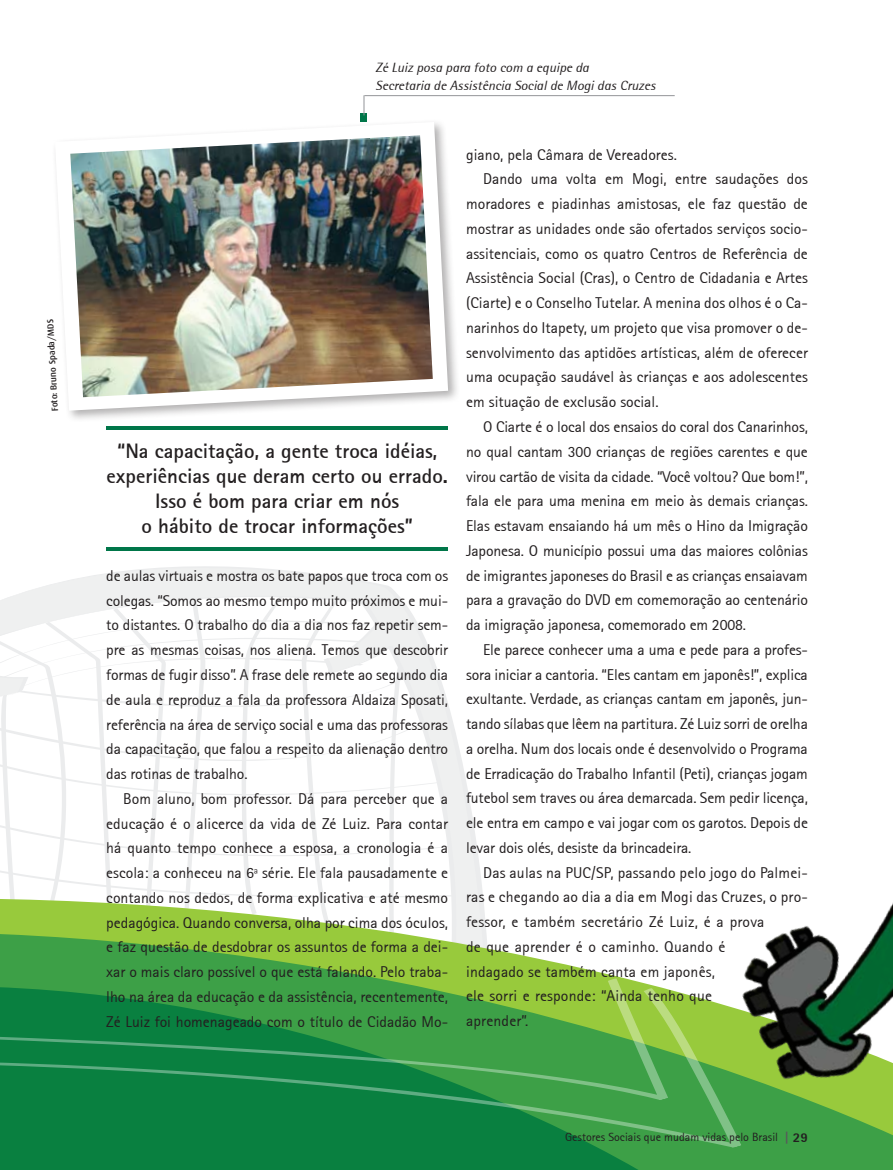
<style>
.page{position:relative;width:893px;height:1170px;background:#fff}
.page>*{position:absolute;margin:0;border:0;box-sizing:border-box;transform-origin:0 0}
.t1{font:700 21px/24.8px "Rotis Sans Serif 65";color:#231f20;text-align:center}
.t2{font:15.75px "Rotis Sans Serif 55";letter-spacing:-.01em;color:#231f20}
.t3{font:15.75px "Rotis Sans Serif 55";letter-spacing:.01em;color:#231f20}
.t4{font:italic 13.5px/18px "Rotis Semi Sans 56";color:#231f20}
.t5{font:12px "Rotis Sans Serif 55";color:#231f20}
.t6{font:500 9px "Dax";color:#231f20}
.s1{font-family:"Rotis Sans Serif 75";font-weight:800;font-size:13.5px;color:#58595b}
.s2{font-family:"Rotis Sans Serif 75";font-weight:800;font-size:13.5px}
</style>
<div class="page">
<svg style="left:16px;top:566px;width:382px;height:29px;fill:#eff0f0"></svg>
<svg style="left:0;top:595px;width:452px;height:124px"></svg>
<svg style="left:0;top:719px;width:646px;height:450px"></svg>
<svg style="left:0;top:1099px;width:646px;height:48px;background:#128542"></svg>
<svg style="left:0;top:905px;width:646px;height:194px;background:#5ead5b"></svg>
<img style="left:646px;top:903px;width:247px;height:266px">
<div style="left:51px;top:118px;width:416px;height:311px;background:#231f20;opacity:.35"></div>
<svg style="left:55px;top:122px;width:393px;height:288px"></svg>
<img style="left:70px;top:135px;width:363px;height:262px">
<hr style="left:106px;top:427px;width:342px;height:3px;background:#007649">
<hr style="left:106px;top:547px;width:342px;height:3px;background:#007649">
<hr style="left:364px;top:95px;width:311px;height:1px;background:#939598">
<div style="left:360px;top:113px;width:7px;height:9px;background:#007649"></div>
<svg style="left:364px;top:95px;width:1px;height:20px"></svg>
<p class="t6" style="left:50px;top:412px;width:94px;rotate:-93deg">Foto: Bruno Spada/MDS</p>
<p class="t4" style="left:376px;top:58px;width:281px">Zé Luiz posa para foto com a equipe da<br>Secretaria de Assistência Social de Mogi das Cruzes</p>
<p class="t1" style="left:107px;top:438px;width:343px">“Na capacitação, a gente troca idéias, experiências que deram certo ou errado.<br>Isso é bom para criar em nós<br>o hábito de trocar informações”</p>
<p class="t2" style="left:106px;top:566px;width:343px">de aulas virtuais e mostra os bate papos que troca com os</p>
<p class="t2" style="left:106px;top:591px;width:343px">colegas. “Somos ao mesmo tempo muito próximos e mui-</p>
<p class="t2" style="left:106px;top:616px;width:343px">to distantes. O trabalho do dia a dia nos faz repetir sem-</p>
<p class="t2" style="left:106px;top:640px;width:343px">pre as mesmas coisas, nos aliena. Temos que descobrir</p>
<p class="t2" style="left:106px;top:665px;width:343px">formas de fugir disso”. A frase dele remete ao segundo dia</p>
<p class="t2" style="left:106px;top:690px;width:343px">de aula e reproduz a fala da professora Aldaiza Sposati,</p>
<p class="t2" style="left:106px;top:714px;width:343px">referência na área de serviço social e uma das professoras</p>
<p class="t2" style="left:106px;top:739px;width:343px">da capacitação, que falou a respeito da alienação dentro</p>
<p class="t2" style="left:106px;top:764px;width:143px">das rotinas de trabalho.</p>
<p class="t2" style="left:123px;top:789px;width:326px">Bom aluno, bom professor. Dá para perceber que a</p>
<p class="t2" style="left:106px;top:813px;width:343px">educação é o alicerce da vida de Zé Luiz. Para contar</p>
<p class="t2" style="left:106px;top:838px;width:343px">há quanto tempo conhece a esposa, a cronologia é a</p>
<p class="t2" style="left:106px;top:863px;width:343px">escola: a conheceu na 6ª série. Ele fala pausadamente e</p>
<p class="t2" style="left:106px;top:888px;width:343px">contando nos dedos, de forma explicativa e até mesmo</p>
<p class="t2" style="left:106px;top:912px;width:343px">pedagógica. Quando conversa, olha por cima dos óculos,</p>
<p class="t2" style="left:106px;top:937px;width:343px">e faz questão de desdobrar os assuntos de forma a dei-</p>
<p class="t2" style="left:106px;top:962px;width:343px">xar o mais claro possível o que está falando. Pelo traba-</p>
<p class="t2" style="left:106px;top:987px;width:343px">lho na área da educação e da assistência, recentemente,</p>
<p class="t2" style="left:106px;top:1011px;width:343px">Zé Luiz foi homenageado com o título de Cidadão Mo-</p>
<p class="t2" style="left:466px;top:145px;width:212px">giano, pela Câmara de Vereadores.</p>
<p class="t2" style="left:483px;top:170px;width:326px">Dando uma volta em Mogi, entre saudações dos</p>
<p class="t2" style="left:466px;top:194px;width:343px">moradores e piadinhas amistosas, ele faz questão de</p>
<p class="t2" style="left:466px;top:219px;width:343px">mostrar as unidades onde são ofertados serviços socio-</p>
<p class="t2" style="left:466px;top:244px;width:343px">assitenciais, como os quatro Centros de Referência de</p>
<p class="t2" style="left:466px;top:269px;width:343px">Assistência Social (Cras), o Centro de Cidadania e Artes</p>
<p class="t2" style="left:466px;top:293px;width:343px">(Ciarte) e o Conselho Tutelar. A menina dos olhos é o Ca-</p>
<p class="t2" style="left:466px;top:318px;width:343px">narinhos do Itapety, um projeto que visa promover o de-</p>
<p class="t2" style="left:466px;top:343px;width:343px">senvolvimento das aptidões artísticas, além de oferecer</p>
<p class="t2" style="left:466px;top:368px;width:343px">uma ocupação saudável às crianças e aos adolescentes</p>
<p class="t2" style="left:466px;top:392px;width:194px">em situação de exclusão social.</p>
<p class="t2" style="left:483px;top:417px;width:326px">O Ciarte é o local dos ensaios do coral dos Canarinhos,</p>
<p class="t2" style="left:466px;top:442px;width:343px">no qual cantam 300 crianças de regiões carentes e que</p>
<p class="t2" style="left:466px;top:467px;width:343px">virou cartão de visita da cidade. “Você voltou? Que bom!”,</p>
<p class="t2" style="left:466px;top:491px;width:343px">fala ele para uma menina em meio às demais crianças.</p>
<p class="t2" style="left:466px;top:516px;width:343px">Elas estavam ensaiando há um mês o Hino da Imigração</p>
<p class="t2" style="left:466px;top:541px;width:343px">Japonesa. O município possui uma das maiores colônias</p>
<p class="t2" style="left:466px;top:566px;width:343px">de imigrantes japoneses do Brasil e as crianças ensaiavam</p>
<p class="t2" style="left:466px;top:590px;width:343px">para a gravação do DVD em comemoração ao centenário</p>
<p class="t2" style="left:466px;top:615px;width:281px">da imigração japonesa, comemorado em 2008.</p>
<p class="t2" style="left:483px;top:640px;width:326px">Ele parece conhecer uma a uma e pede para a profes-</p>
<p class="t2" style="left:466px;top:665px;width:343px">sora iniciar a cantoria. “Eles cantam em japonês!”, explica</p>
<p class="t2" style="left:466px;top:689px;width:343px">exultante. Verdade, as crianças cantam em japonês, jun-</p>
<p class="t2" style="left:466px;top:714px;width:343px">tando sílabas que lêem na partitura. Zé Luiz sorri de orelha</p>
<p class="t2" style="left:466px;top:739px;width:343px">a orelha. Num dos locais onde é desenvolvido o Programa</p>
<p class="t2" style="left:466px;top:764px;width:343px">de Erradicação do Trabalho Infantil (Peti), crianças jogam</p>
<p class="t2" style="left:466px;top:788px;width:343px">futebol sem traves ou área demarcada. Sem pedir licença,</p>
<p class="t2" style="left:466px;top:813px;width:343px">ele entra em campo e vai jogar com os garotos. Depois de</p>
<p class="t2" style="left:466px;top:838px;width:227px">levar dois olés, desiste da brincadeira.</p>
<p class="t3" style="left:483px;top:863px;width:326px">Das aulas na PUC/SP, passando pelo jogo do Palmei-</p>
<p class="t3" style="left:466px;top:887px;width:343px">ras e chegando ao dia a dia em Mogi das Cruzes, o pro-</p>
<p class="t3" style="left:466px;top:912px;width:300px">fessor, e também secretário Zé Luiz, é a prova</p>
<p class="t3" style="left:466px;top:937px;width:261px">de que aprender é o caminho. Quando é</p>
<p class="t3" style="left:466px;top:961px;width:250px">indagado se também canta em japonês,</p>
<p class="t3" style="left:466px;top:986px;width:247px">ele sorri e responde: “Ainda tenho que</p>
<p class="t3" style="left:466px;top:1011px;width:64px">aprender”.</p>
<p class="t5" style="left:565px;top:1129px;width:244px">Gestores Sociais que mudam vidas pelo Brasil <span class="s1">|</span> <span class="s2">29</span></p>
</div>
